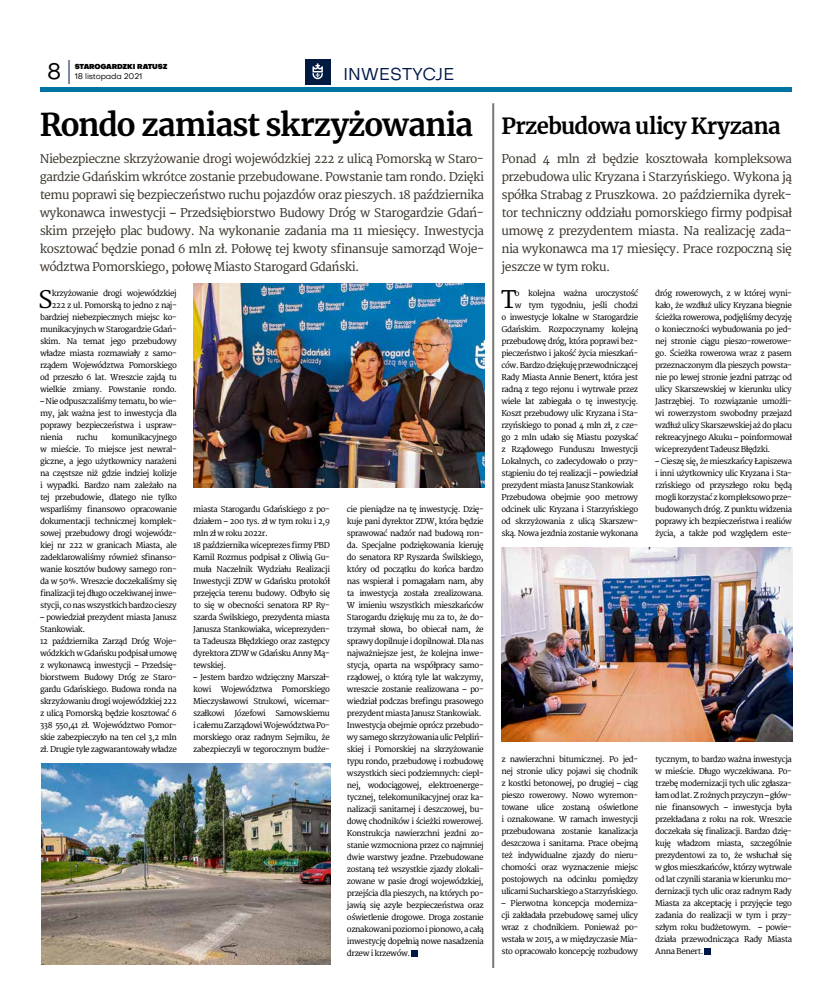
<style>
.page{position:relative;width:820px;height:993px;background:#fff}
.page>*{position:absolute;margin:0;border:0;box-sizing:border-box;transform-origin:0 0}
.t1{font:700 31px "Merriweather";letter-spacing:-.03em;color:#000}
.t2{font:24.3px "Merriweather";color:#000}
.t3{font:700 22px "Merriweather";letter-spacing:-.025em;color:#000}
.t4{font:22px "Objectivity";color:#000}
.t5{font:17px "Objectivity";color:#001749}
.t6{font:12px/18px "Merriweather";letter-spacing:-.04em;color:#3b342b;text-align:justify}
.t7{font:8px/12px "Merriweather";letter-spacing:-.05em;color:#000;text-align:justify}
.t8{font:8px "Objectivity";letter-spacing:-.02em;color:#000}
.t9{font:900 7px "Objectivity";letter-spacing:-.02em;color:#000}
</style>
<div class="page">
<hr style="left:40px;top:87px;width:751px;height:4px;background:#0075a1">
<svg style="left:68px;top:60px;width:1px;height:24px"></svg>
<div style="left:305px;top:59px;width:25px;height:25px;background:#001b3f"></div>
<svg style="left:312px;top:63px;width:11px;height:16px"></svg>
<hr style="left:492px;top:103px;width:2px;height:864px;background:#797571">
<div style="left:411px;top:949px;width:6px;height:7px;background:#00174a"></div>
<img style="left:41px;top:763px;width:289px;height:201px">
<img style="left:194px;top:283px;width:290px;height:204px">
<div style="left:704px;top:947px;width:6px;height:7px;background:#00174a"></div>
<img style="left:501px;top:547px;width:290px;height:193px">
<h3 class="t4" style="left:47px;top:57px;width:16px">8</h3>
<p class="t8" style="left:75px;top:71px;width:69px">18 listopada 2021</p>
<p class="t9" style="left:75px;top:61px;width:94px">STAROGARDZKI RATUSZ</p>
<h3 class="t5" style="left:343px;top:63px;width:112px">INWESTYCJE</h3>
<h1 class="t1" style="left:40px;top:103px;width:435px">Rondo zamiast skrzyżowania</h1>
<p class="t6" style="left:40px;top:149px;width:445px">Niebezpieczne skrzyżowanie drogi wojewódzkiej 222 z ulicą Pomorską w Staro&shy;gardzie Gdańskim wkrótce zostanie przebudowane. Powstanie tam rondo. Dzięki temu poprawi się bezpieczeństwo ruchu pojazdów oraz pieszych. 18 października wykonawca inwestycji – Przedsiębiorstwo Budowy Dróg w Starogardzie Gdań&shy;skim przejęło plac budowy. Na wykonanie zadania ma 11 miesięcy. Inwestycja kosztować będzie ponad 6 mln zł. Połowę tej kwoty sfinansuje samorząd Woje&shy;wództwa Pomorskiego, połowę Miasto Starogard Gdański.</p>
<p class="t7" style="left:40px;top:287px;width:138px;text-align:right">krzyżowanie drogi wojewódzkiej 222 z ul. Pomorską to jedno z naj&shy;bardziej niebezpiecznych miejsc ko&shy;munikacyjnych w Starogardzie Gdań&shy;skim. Na temat jego przebudowy władze miasta rozmawiały z samo&shy;rządem Województwa Pomorskiego od przeszło 6 lat. Wreszcie zajdą tu wielkie zmiany. Powstanie rondo.</p>
<p class="t7" style="left:40px;top:395px;width:138px">– Nie odpuszczaliśmy tematu, bo wie&shy;my, jak ważna jest to inwestycja dla poprawy bezpieczeństwa i uspraw&shy;nienia</p>
<h2 class="t2" style="left:39px;top:284px;width:16px">S</h2>
<p class="t7" style="left:40px;top:431px;width:138px;text-indent:71px">komunikacyjnego w mieście. To miejsce jest newral&shy;giczne, a jego użytkownicy narażeni na częstsze niż gdzie indziej kolizje i wypadki. Bardzo nam zależało na tej przebudowie, dlatego nie tylko wsparliśmy finansowo opracowanie dokumentacji technicznej komplek&shy;sowej przebudowy drogi wojewódz&shy;kiej nr 222 w granicach Miasta, ale zadeklarowaliśmy również sfinanso&shy;wanie kosztów budowy samego ron&shy;da w 50%. Wreszcie doczekaliśmy się finalizacji tej długo oczekiwanej inwe&shy;stycji, co nas wszystkich bardzo cieszy</p>
<p class="t7" style="left:40px;top:611px;width:138px;text-align:left">– powiedział prezydent miasta Janusz Stankowiak.<br>12 października Zarząd Dróg Woje&shy;wódzkich w Gdańsku podpisał umowę z wykonawcą inwestycji – Przedsię&shy;biorstwem Budowy Dróg ze Staro&shy;gardu Gdańskiego. Budowa ronda na skrzyżowaniu drogi wojewódzkiej 222 z ulicą Pomorską będzie kosztować 6<br>338 550,41 zł. Województwo Pomor&shy;skie zabezpieczyło na ten cel 3,2 mln zł. Drugie tyle zagwarantowały władze</p>
<p class="t7" style="left:76px;top:431px;width:23px">ruchu</p>
<p class="t7" style="left:193px;top:502px;width:138px;text-align:left">miasta Starogardu Gdańskiego z po&shy;działem – 200 tys. zł w tym roku i 2,9 mln zł w roku 2022r.<br>18 października wiceprezes firmy PBD<br>Kamil Rozmus podpisał z Oliwią Gu&shy;muła Naczelnik Wydziału Realizacji<br>Inwestycji ZDW w Gdańsku protokół przejęcia terenu budowy. Odbyło się to się w obecności senatora RP Ry&shy;szarda Świlskiego, prezydenta miasta<br>Janusza Stankowiaka, wiceprezyden&shy;ta Tadeusza Błędzkiego oraz zastępcy dyrektora ZDW w Gdańsku Anny Mą&shy;tewskiej.</p>
<p class="t7" style="left:193px;top:670px;width:138px">– Jestem bardzo wdzięczny Marszał&shy;kowi Województwa Pomorskiego Mieczysławowi Strukowi, wicemar&shy;szałkowi Józefowi Sarnowskiemu i całemu Zarządowi Województwa Po&shy;morskiego oraz radnym Sejmiku, że zabezpieczyli w tegorocznym budże-</p>
<p class="t7" style="left:347px;top:503px;width:138px;text-align:left">cie pieniądze na tę inwestycję. Dzię&shy;kuje pani dyrektor ZDW, która będzie sprawować nadzór nad budową ron&shy;da. Specjalne podziękowania kieruję do senatora RP Ryszarda Świlskiego, który od początku do końca bardzo nas wspierał i pomagałam nam, aby ta inwestycja została zrealizowana.<br>W imieniu wszystkich mieszkańców Starogardu dziękuję mu za to, że do&shy;trzymał słowa, bo obiecał nam, że sprawy dopilnuje i dopilnował. Dla nas najważniejsze jest, że kolejna inwe&shy;stycja, oparta na współpracy samo&shy;rządowej, o którą tyle lat walczymy, wreszcie zostanie realizowana – po&shy;wiedział podczas brefingu prasowego prezydent miasta Janusz Stankowiak.<br>Inwestycja obejmie oprócz przebudo&shy;wy samego skrzyżowania ulic Pelpliń&shy;skiej i Pomorskiej na skrzyżowanie typu rondo, przebudowę i rozbudowę wszystkich sieci podziemnych: ciepl&shy;nej, wodociągowej, elektroenerge&shy;tycznej, telekomunikacyjnej oraz ka&shy;nalizacji sanitarnej i deszczowej, bu&shy;dowę chodników i ścieżki rowerowej.<br>Konstrukcja nawierzchni jezdni zo&shy;stanie wzmocniona przez co najmniej dwie warstwy jezdne. Przebudowane zostaną też wszystkie zjazdy zlokali&shy;zowane w pasie drogi wojewódzkiej, przejścia dla pieszych, na których po&shy;jawią się azyle bezpieczeństwa oraz oświetlenie drogowe. Droga zostanie oznakowani poziomo i pionowo, a całą inwestycję dopełnią nowe nasadzenia drzew i krzewów.</p>
<h3 class="t3" style="left:501px;top:111px;width:280px">Przebudowa ulicy Kryzana</h3>
<p class="t6" style="left:501px;top:149px;width:292px">Ponad 4 mln zł będzie kosztowała kompleksowa przebudowa ulic Kryzana i Starzyńskiego. Wykona ją spółka Strabag z Pruszkowa. 20 października dyrek&shy;tor techniczny oddziału pomorskiego firmy podpisał umowę z prezydentem miasta. Na realizację zada&shy;nia wykonawca ma 17 miesięcy. Prace rozpoczną się jeszcze w tym roku.</p>
<p class="t7" style="left:655px;top:287px;width:138px">dróg rowerowych, z w której wyni&shy;kało, że wzdłuż ulicy Kryzana biegnie ścieżka rowerowa, podjęliśmy decyzję o konieczności wybudowania po jed&shy;nej stronie ciągu pieszo-rowerowe&shy;go. Ścieżka rowerowa wraz z pasem przeznaczonym dla pieszych powsta&shy;nie po lewej stronie jezdni patrząc od ulicy Skarszewskiej w kierunku ulicy Jastrzębiej. To rozwiązanie umożli&shy;wi rowerzystom swobodny przejazd wzdłuż ulicy Skarszewskiej aż do placu rekreacyjnego Akuku – poinformował wiceprezydent Tadeusz Błędzki.</p>
<p class="t7" style="left:655px;top:455px;width:138px">– Cieszę się, że mieszkańcy Łapiszewa i inni użytkownicy ulic Kryzana i Sta&shy;rzńskiego od przyszłego roku będą mogli korzystać z kompleksowo prze&shy;budowanych dróg. Z punktu widzenia poprawy ich bezpieczeństwa i realiów życia, a także pod względem este-</p>
<h2 class="t2" style="left:501px;top:284px;width:17px">T</h2>
<p class="t7" style="left:514px;top:287px;width:125px">o kolejna ważna uroczystość</p>
<p class="t7" style="left:514px;top:299px;width:125px">w tym tygodniu, jeśli chodzi</p>
<p class="t7" style="left:501px;top:311px;width:138px">o inwestycje lokalne w Starogardzie</p>
<p class="t7" style="left:501px;top:323px;width:138px">Gdańskim. Rozpoczynamy kolejną</p>
<p class="t7" style="left:501px;top:335px;width:138px">przebudowę dróg, która poprawi bez-</p>
<p class="t7" style="left:501px;top:347px;width:138px">pieczeństwo i jakość życia mieszkań-</p>
<p class="t7" style="left:501px;top:359px;width:138px">ców. Bardzo dziękuję przewodniczącej</p>
<p class="t7" style="left:501px;top:371px;width:138px">Rady Miasta Annie Benert, która jest</p>
<p class="t7" style="left:501px;top:383px;width:138px">radną z tego rejonu i wytrwale przez</p>
<p class="t7" style="left:501px;top:395px;width:138px">wiele lat zabiegała o tę inwestycję.</p>
<p class="t7" style="left:501px;top:407px;width:138px">Koszt przebudowy ulic Kryzana i Sta-</p>
<p class="t7" style="left:501px;top:419px;width:138px">rzyńskiego to ponad 4 mln zł, z cze-</p>
<p class="t7" style="left:501px;top:431px;width:138px">go 2 mln udało się Miastu pozyskać</p>
<p class="t7" style="left:501px;top:443px;width:138px">z Rządowego Funduszu Inwestycji</p>
<p class="t7" style="left:501px;top:455px;width:138px">Lokalnych, co zadecydowało o przy-</p>
<p class="t7" style="left:501px;top:467px;width:138px">stąpieniu do tej realizacji – powiedział</p>
<p class="t7" style="left:501px;top:479px;width:134px">prezydent miasta Janusz Stankowiak</p>
<p class="t7" style="left:501px;top:491px;width:138px">Przebudowa obejmie 900 metrowy</p>
<p class="t7" style="left:501px;top:503px;width:138px">odcinek ulic Kryzana i Starzyńskiego</p>
<p class="t7" style="left:501px;top:515px;width:138px">od skrzyżowania z ulicą Skarszew-</p>
<p class="t7" style="left:501px;top:527px;width:138px">ską. Nowa jezdnia zostanie wykonana</p>
<p class="t7" style="left:501px;top:753px;width:138px">z nawierzchni bitumicznej. Po jed&shy;nej stronie ulicy pojawi się chodnik z kostki betonowej, po drugiej – ciąg pieszo rowerowy. Nowo wyremon&shy;towane ulice zostaną oświetlone i oznakowane. W ramach inwestycji przebudowana zostanie kanalizacja deszczowa i sanitarna. Prace obejmą też indywidualne zjazdy do nieru&shy;chomości oraz wyznaczenie miejsc postojowych na odcinku pomiędzy ulicami Sucharskiego a Starzyńskiego.</p>
<p class="t7" style="left:501px;top:897px;width:138px">– Pierwotna koncepcja moderniza&shy;cji zakładała przebudowę samej ulicy wraz z chodnikiem. Ponieważ po&shy;wstała w 2015, a w międzyczasie Mia&shy;sto opracowało koncepcję rozbudowy</p>
<p class="t7" style="left:655px;top:753px;width:138px">tycznym, to bardzo ważna inwestycja w mieście. Długo wyczekiwana. Po&shy;trzebę modernizacji tych ulic zgłasza&shy;łam od lat. Z rożnych przyczyn – głów&shy;nie finansowych – inwestycja była przekładana z roku na rok. Wreszcie doczekała się finalizacji. Bardzo dzię&shy;kuję władzom miasta, szczególnie prezydentowi za to, że wsłuchał się w głos mieszkańców, którzy wytrwale od lat czynili starania w kierunku mo&shy;dernizacji tych ulic oraz radnym Rady Miasta za akceptację i przyjęcie tego zadania do realizacji w tym i przy&shy;szłym roku budżetowym. – powie&shy;działa przewodnicząca Rady Miasta Anna Benert.</p>
</div>
